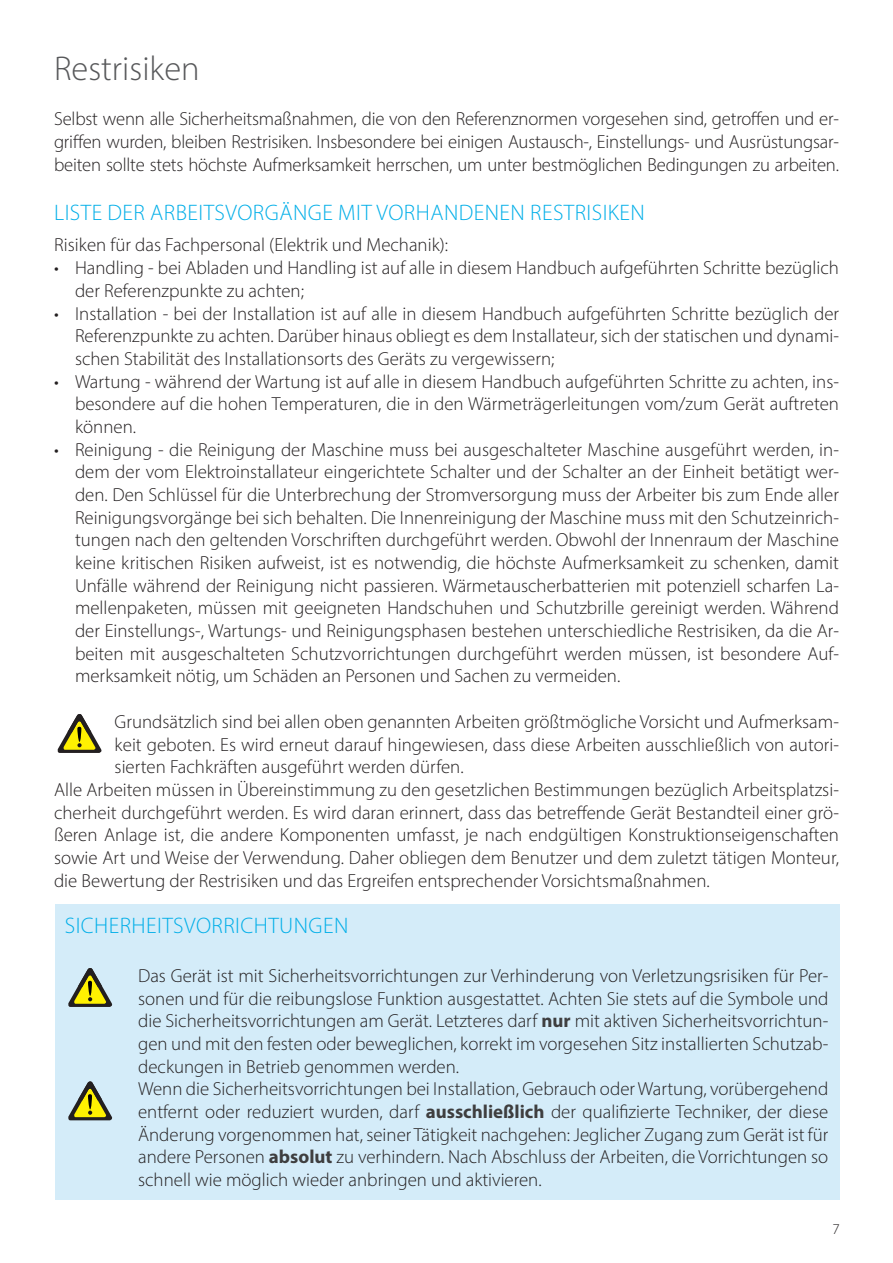
<style>
.page{position:relative;width:893px;height:1263px;background:#fff}
.page>*{position:absolute;margin:0;border:0;box-sizing:border-box;transform-origin:0 0}
.Sottotitolo_grande_I{font:300 34.5px "Myriad Pro";color:#57585a}
.Sottotitolo_piccolo{font:300 22.5px "Myriad Pro";letter-spacing:.02em;color:#00aee8}
.Testo_tabulato_tratt{font:300 18.9px/22.6px "Myriad Pro";color:#231f20;text-align:justify}
.t1{font:300 15px "Myriad Pro";color:#231f20}
.s1{font-weight:700;color:#3e3e3f}
</style>
<div class="page">
<svg style="left:57px;top:714px;width:45px;height:39px"></svg>
<div style="left:55px;top:905px;width:785px;height:295px;background:#d4ecf9"></div>
<svg style="left:68px;top:968px;width:45px;height:39px"></svg>
<svg style="left:68px;top:1081px;width:45px;height:39px"></svg>
<p class="Sottotitolo_grande_I" style="left:54px;top:48px;width:147px">Restrisiken</p>
<p class="Testo_tabulato_tratt" style="left:54px;top:107px;width:786px">Selbst wenn alle Sicherheitsmaßnahmen, die von den Referenznormen vorgesehen sind, getroffen und er&shy;griffen wurden, bleiben Restrisiken. Insbesondere bei einigen Austausch-, Einstellungs- und Ausrüstungsar&shy;beiten sollte stets höchste Aufmerksamkeit herrschen, um unter bestmöglichen Bedingungen zu arbeiten.</p>
<p class="Sottotitolo_piccolo" style="left:54px;top:199px;width:592px">LISTE DER ARBEITSVORGÄNGE MIT VORHANDENEN RESTRISIKEN</p>
<p class="Testo_tabulato_tratt" style="left:54px;top:234px;width:395px">Risiken für das Fachpersonal (Elektrik und Mechanik):</p>
<p class="Testo_tabulato_tratt" style="left:75px;top:256px;width:765px;text-indent:-21px">• Handling - bei Abladen und Handling ist auf alle in diesem Handbuch aufgeführten Schritte bezüglich der Referenzpunkte zu achten;</p>
<p class="Testo_tabulato_tratt" style="left:75px;top:302px;width:766px;text-indent:-21px">• Installation - bei der Installation ist auf alle in diesem Handbuch aufgeführten Schritte bezüglich der Referenzpunkte zu achten. Darüber hinaus obliegt es dem Installateur, sich der statischen und dynami&shy;schen Stabilität des Installationsorts des Geräts zu vergewissern;</p>
<p class="Testo_tabulato_tratt" style="left:75px;top:370px;width:765px;text-indent:-21px">• Wartung - während der Wartung ist auf alle in diesem Handbuch aufgeführten Schritte zu achten, ins&shy;besondere auf die hohen Temperaturen, die in den Wärmeträgerleitungen vom/zum Gerät auftreten können.</p>
<p class="Testo_tabulato_tratt" style="left:75px;top:438px;width:765px;text-indent:-21px">• Reinigung - die Reinigung der Maschine muss bei ausgeschalteter Maschine ausgeführt werden, in&shy;dem der vom Elektroinstallateur eingerichtete Schalter und der Schalter an der Einheit betätigt wer&shy;den. Den Schlüssel für die Unterbrechung der Stromversorgung muss der Arbeiter bis zum Ende aller Reinigungsvorgänge bei sich behalten. Die Innenreinigung der Maschine muss mit den Schutzeinrich&shy;tungen nach den geltenden Vorschriften durchgeführt werden. Obwohl der Innenraum der Maschine keine kritischen Risiken aufweist, ist es notwendig, die höchste Aufmerksamkeit zu schenken, damit Unfälle während der Reinigung nicht passieren. Wärmetauscherbatterien mit potenziell scharfen La&shy;mellenpaketen, müssen mit geeigneten Handschuhen und Schutzbrille gereinigt werden. Während der Einstellungs-, Wartungs- und Reinigungsphasen bestehen unterschiedliche Restrisiken, da die Ar&shy;beiten mit ausgeschalteten Schutzvorrichtungen durchgeführt werden müssen, ist besondere Auf&shy;merksamkeit nötig, um Schäden an Personen und Sachen zu vermeiden.</p>
<p class="Testo_tabulato_tratt" style="left:115px;top:710px;width:726px">Grundsätzlich sind bei allen oben genannten Arbeiten größtmögliche Vorsicht und Aufmerksam&shy;keit geboten. Es wird erneut darauf hingewiesen, dass diese Arbeiten ausschließlich von autori&shy;sierten Fachkräften ausgeführt werden dürfen.</p>
<p class="Testo_tabulato_tratt" style="left:54px;top:778px;width:786px">Alle Arbeiten müssen in Übereinstimmung zu den gesetzlichen Bestimmungen bezüglich Arbeitsplatzsi&shy;cherheit durchgeführt werden. Es wird daran erinnert, dass das betreffende Gerät Bestandteil einer grö&shy;ßeren Anlage ist, die andere Komponenten umfasst, je nach endgültigen Konstruktionseigenschaften sowie Art und Weise der Verwendung. Daher obliegen dem Benutzer und dem zuletzt tätigen Monteur, die Bewertung der Restrisiken und das Ergreifen entsprechender Vorsichtsmaßnahmen.</p>
<p class="Sottotitolo_piccolo" style="left:65px;top:911px;width:285px">SICHERHEITSVORRICHTUNGEN</p>
<p class="Testo_tabulato_tratt" style="left:138px;top:964px;width:692px">Das Gerät ist mit Sicherheitsvorrichtungen zur Verhinderung von Verletzungsrisiken für Per&shy;sonen und für die reibungslose Funktion ausgestattet. Achten Sie stets auf die Symbole und die Sicherheitsvorrichtungen am Gerät. Letzteres darf <span class="s1">nur</span> mit aktiven Sicherheitsvorrichtun&shy;gen und mit den festen oder beweglichen, korrekt im vorgesehen Sitz installierten Schutzab&shy;deckungen in Betrieb genommen werden.</p>
<p class="Testo_tabulato_tratt" style="left:138px;top:1077px;width:692px">Wenn die Sicherheitsvorrichtungen bei Installation, Gebrauch oder Wartung, vorübergehend entfernt oder reduziert wurden, darf <span class="s1">ausschließlich</span> der qualifizierte Techniker, der diese Änderung vorgenommen hat, seiner Tätigkeit nachgehen: Jeglicher Zugang zum Gerät ist für andere Personen <span class="s1">absolut</span> zu verhindern. Nach Abschluss der Arbeiten, die Vorrichtungen so schnell wie möglich wieder anbringen und aktivieren.</p>
<p class="t1" style="left:832px;top:1220px;width:9px">7</p>
</div>
